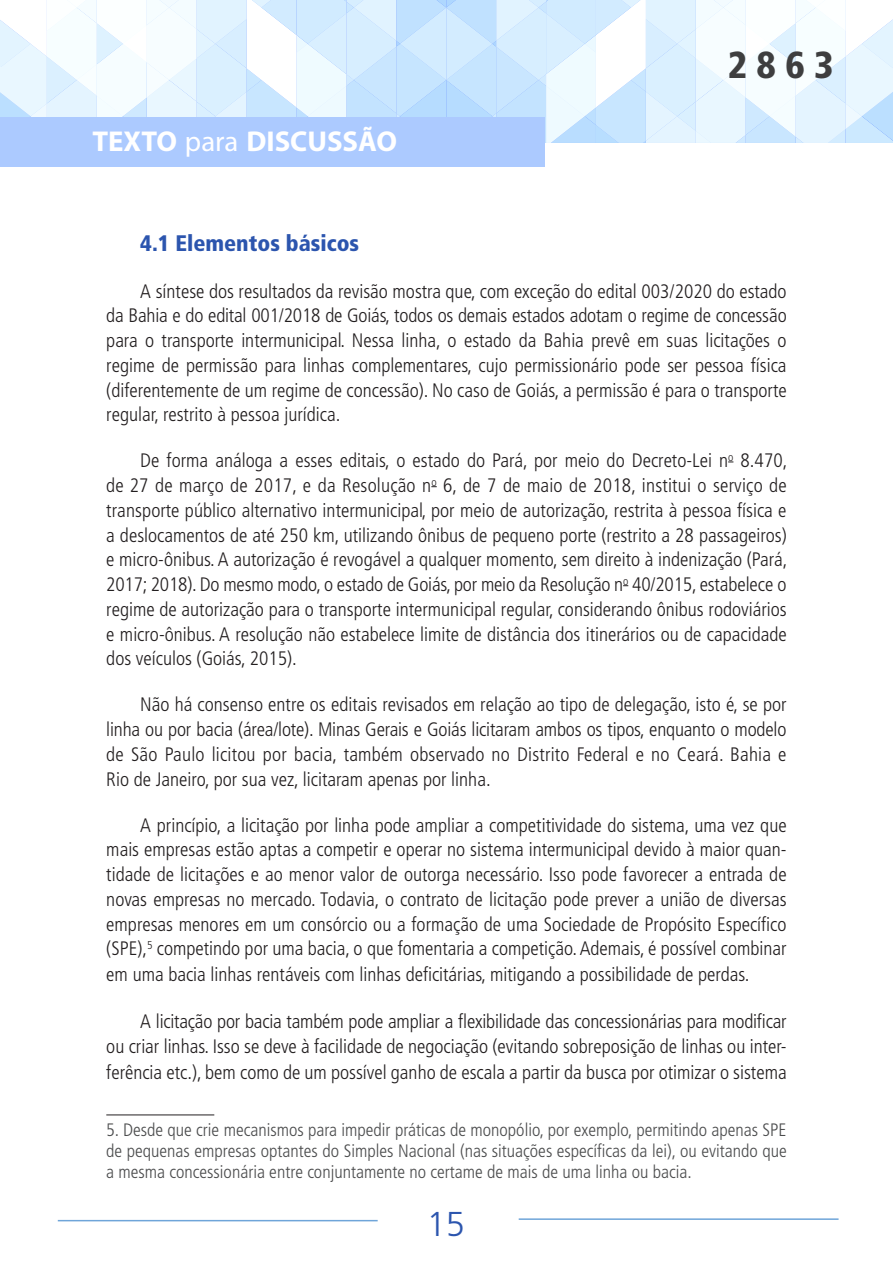
<style>
.page{position:relative;width:893px;height:1263px;background:#fff}
.page>*{position:absolute;margin:0;border:0;box-sizing:border-box;transform-origin:0 0}
.t1{font:900 condensed 37.5px "Frutiger LT Pro";color:#3e3e3f}
.t2{font:300 34.5px "Frutiger LT Pro";color:#2c55ae}
.t3{font:700 28.8px "Myriad Pro";color:#fff}
.titulo_2{font:900 condensed 22.5px "Frutiger LT Pro";color:#2c55ae}
.texto_corrido{font:300 condensed 19.5px/24.8px "Frutiger LT Pro";color:#231f20;text-align:justify}
.nota_rodape{font:300 condensed 18px/21px "Frutiger LT Pro";color:#4b4c4d;text-align:justify}
.s1{font-weight:400}
</style>
<div class="page">
<svg style="left:0;top:0;width:893px;height:143px"></svg>
<div style="left:0;top:118px;width:545px;height:49px;background:#accaff"></div>
<hr style="left:519px;top:1218px;width:319px;height:2px;background:#6fa5d9">
<hr style="left:58px;top:1220px;width:320px;height:1px;background:#6fa5d9">
<hr style="left:106px;top:1114px;width:108px;height:1px;background:#231f20">
<h3 class="t3" style="left:92px;top:122px;width:306px">TEXTO <span class="s1">para</span> DISCUSSÃO</h3>
<h1 class="t1" style="left:728px;top:42px;width:108px">2863</h1>
<p class="titulo_2" style="left:140px;top:229px;width:220px">4.1 Elementos básicos</p>
<p class="texto_corrido" style="left:106px;top:279px;width:682px;text-indent:34px">A síntese dos resultados da revisão mostra que, com exceção do edital 003/2020 do estado da Bahia e do edital 001/2018 de Goiás, todos os demais estados adotam o regime de concessão para o transporte intermunicipal. Nessa linha, o estado da Bahia prevê em suas licitações o regime de permissão para linhas complementares, cujo permissionário pode ser pessoa física (diferentemente de um regime de concessão). No caso de Goiás, a permissão é para o transporte regular, restrito à pessoa jurídica.</p>
<p class="texto_corrido" style="left:106px;top:448px;width:683px;text-indent:34px">De forma análoga a esses editais, o estado do Pará, por meio do Decreto-Lei n<sup>o</sup> 8.470, de 27 de março de 2017, e da Resolução n<sup>o</sup> 6, de 7 de maio de 2018, institui o serviço de transporte público alternativo intermunicipal, por meio de autorização, restrita à pessoa física e a deslocamentos de até 250 km, utilizando ônibus de pequeno porte (restrito a 28 passageiros) e micro-ônibus. A autorização é revogável a qualquer momento, sem direito à indenização (Pará, 2017; 2018). Do mesmo modo, o estado de Goiás, por meio da Resolução n<sup>o</sup> 40/2015, estabelece o regime de autorização para o transporte intermunicipal regular, considerando ônibus rodoviários e micro-ônibus. A resolução não estabelece limite de distância dos itinerários ou de capacidade dos veículos (Goiás, 2015).</p>
<p class="texto_corrido" style="left:106px;top:692px;width:682px;text-indent:34px">Não há consenso entre os editais revisados em relação ao tipo de delegação, isto é, se por linha ou por bacia (área/lote). Minas Gerais e Goiás licitaram ambos os tipos, enquanto o modelo de São Paulo licitou por bacia, também observado no Distrito Federal e no Ceará. Bahia e Rio de Janeiro, por sua vez, licitaram apenas por linha.</p>
<p class="texto_corrido" style="left:106px;top:813px;width:682px;text-indent:34px">A princípio, a licitação por linha pode ampliar a competitividade do sistema, uma vez que mais empresas estão aptas a competir e operar no sistema intermunicipal devido à maior quan&shy;tidade de licitações e ao menor valor de outorga necessário. Isso pode favorecer a entrada de novas empresas no mercado. Todavia, o contrato de licitação pode prever a união de diversas empresas menores em um consórcio ou a formação de uma Sociedade de Propósito Específico (SPE),<sup>5</sup> competindo por uma bacia, o que fomentaria a competição. Ademais, é possível combinar em uma bacia linhas rentáveis com linhas deficitárias, mitigando a possibilidade de perdas.</p>
<p class="texto_corrido" style="left:106px;top:1008px;width:682px;line-height:25.5px;text-indent:34px">A licitação por bacia também pode ampliar a flexibilidade das concessionárias para modificar ou criar linhas. Isso se deve à facilidade de negociação (evitando sobreposição de linhas ou inter&shy;ferência etc.), bem como de um possível ganho de escala a partir da busca por otimizar o sistema</p>
<p class="nota_rodape" style="left:106px;top:1119px;width:682px">5. Desde que crie mecanismos para impedir práticas de monopólio, por exemplo, permitindo apenas SPE de pequenas empresas optantes do Simples Nacional (nas situações específicas da lei), ou evitando que a mesma concessionária entre conjuntamente no certame de mais de uma linha ou bacia.</p>
<h2 class="t2" style="left:427px;top:1204px;width:40px">15</h2>
</div>
